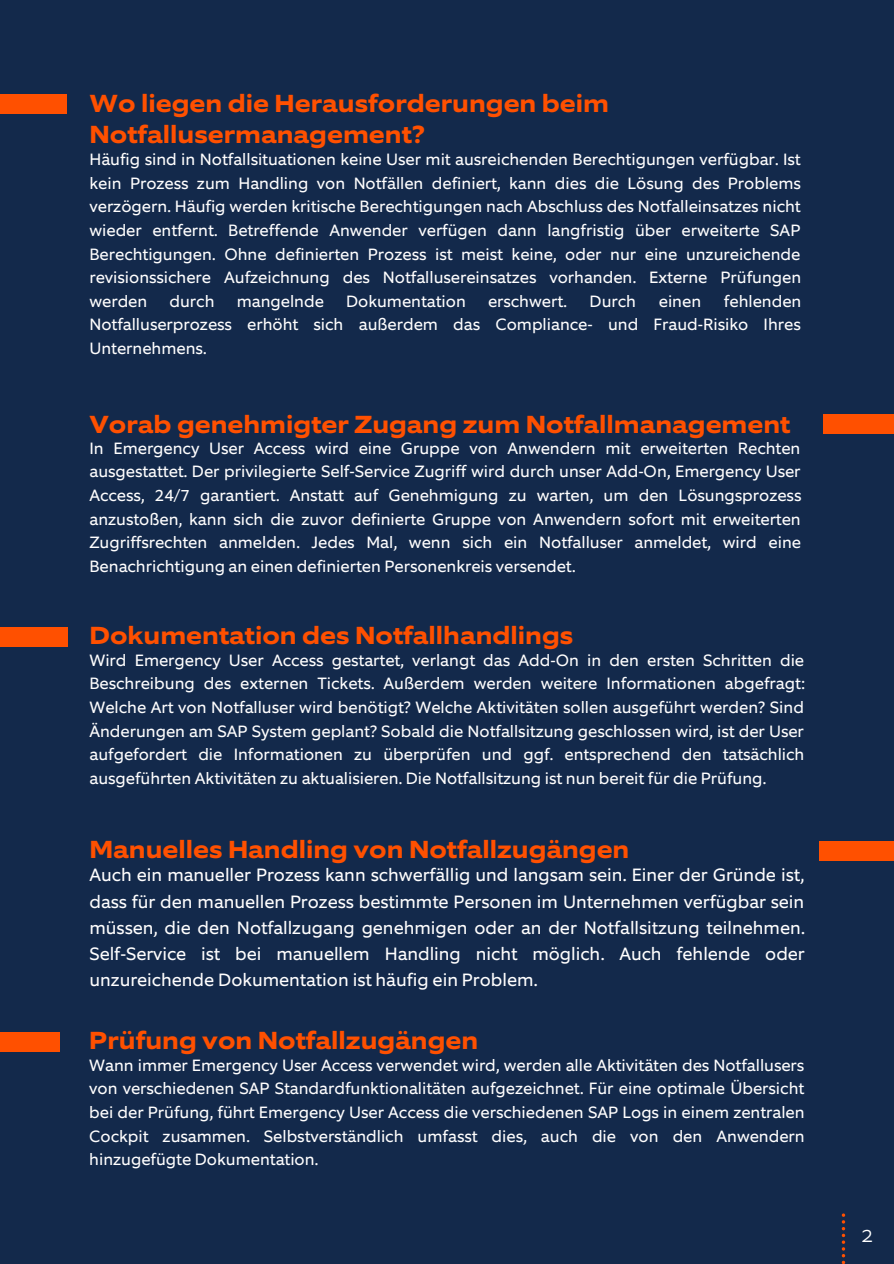
<style>
.page{position:relative;width:894px;height:1264px;background:#fff}
.page>*{position:absolute;margin:0;border:0;box-sizing:border-box;transform-origin:0 0}
.t1{font:700 24.9px/30.5px "Equip Extended";color:#ff5000}
.t2{font:18px/26px "Equip";color:#fffefe;text-align:justify}
.t3{font:300 18px "Equip Extended";color:#fff}
.t4{font:16.5px/23.7px "Equip";color:#fffefe;text-align:justify}
</style>
<div class="page">
<div style="left:0;top:0;width:893px;height:1263px;background:#13294b"></div>
<div style="left:0;top:95px;width:67px;height:19px;background:#ff5000"></div>
<svg style="left:841px;top:1213px;width:3px;height:50px"></svg>
<div style="left:822px;top:414px;width:71px;height:19px;background:#ff5000"></div>
<div style="left:0;top:627px;width:67px;height:19px;background:#ff5000"></div>
<div style="left:819px;top:841px;width:74px;height:19px;background:#ff5000"></div>
<div style="left:0;top:1032px;width:59px;height:19px;background:#ff5000"></div>
<h1 class="t1" style="left:89px;top:89px;width:521px">Wo liegen die Herausforderungen beim<br>Notfallusermanagement?</h1>
<p class="t4" style="left:89px;top:147px;width:713px">Häufig sind in Notfallsituationen keine User mit ausreichenden Berechtigungen verfügbar. Ist kein Prozess zum Handling von Notfällen definiert, kann dies die Lösung des Problems verzögern. Häufig werden kritische Berechtigungen nach Abschluss des Notfalleinsatzes nicht wieder entfernt. Betreffende Anwender verfügen dann langfristig über erweiterte SAP Berechtigungen. Ohne definierten Prozess ist meist keine, oder nur eine unzureichende revisionssichere Aufzeichnung des Notfallusereinsatzes vorhanden. Externe Prüfungen werden</p>
<p class="t4" style="left:89px;top:289px;width:713px;text-indent:634px">fehlenden Notfalluserprozess erhöht sich außerdem das Compliance- und Fraud-Risiko Ihres Unternehmens.</p>
<p class="t4" style="left:169px;top:289px;width:46px">durch</p>
<p class="t4" style="left:236px;top:289px;width:89px">mangelnde</p>
<p class="t4" style="left:346px;top:289px;width:121px">Dokumentation</p>
<p class="t4" style="left:488px;top:289px;width:80px">erschwert.</p>
<p class="t4" style="left:589px;top:289px;width:48px">Durch</p>
<p class="t4" style="left:658px;top:289px;width:44px">einen</p>
<h1 class="t1" style="left:89px;top:409px;width:702px">Vorab genehmigter Zugang zum Notfallmanagement</h1>
<p class="t4" style="left:89px;top:436px;width:713px">In Emergency User Access wird eine Gruppe von Anwendern mit erweiterten Rechten ausgestattet. Der privilegierte Self-Service Zugriff wird durch unser Add-On, Emergency User Access, 24/7 garantiert. Anstatt auf Genehmigung zu warten, um den Lösungsprozess anzustoßen, kann sich die zuvor definierte Gruppe von Anwendern sofort mit erweiterten Zugriffsrechten anmelden. Jedes Mal, wenn sich ein Notfalluser anmeldet, wird eine Benachrichtigung an einen definierten Personenkreis versendet.</p>
<h1 class="t1" style="left:89px;top:621px;width:485px">Dokumentation des Notfallhandlings</h1>
<p class="t4" style="left:89px;top:648px;width:716px">Wird Emergency User Access gestartet, verlangt das Add-On in den ersten Schritten die Beschreibung des externen Tickets. Außerdem werden weitere Informationen abgefragt:<br>Welche Art von Notfalluser wird benötigt? Welche Aktivitäten sollen ausgeführt werden? Sind Änderungen am SAP System geplant? Sobald die Notfallsitzung geschlossen wird, ist der User aufgefordert die Informationen zu überprüfen und ggf. entsprechend den tatsächlich ausgeführten Aktivitäten zu aktualisieren. Die Notfallsitzung ist nun bereit für die Prüfung.</p>
<h1 class="t1" style="left:89px;top:834px;width:541px">Manuelles Handling von Notfallzugängen</h1>
<p class="t2" style="left:89px;top:862px;width:716px">Auch ein manueller Prozess kann schwerfällig und langsam sein. Einer der Gründe ist, dass für den manuellen Prozess bestimmte Personen im Unternehmen verfügbar sein müssen, die den Notfallzugang genehmigen oder an der Notfallsitzung teilnehmen.<br>Self-Service ist bei manuellem Handling nicht möglich. Auch fehlende oder unzureichende Dokumentation ist häufig ein Problem.</p>
<h1 class="t1" style="left:89px;top:1025px;width:390px">Prüfung von Notfallzugängen</h1>
<p class="t4" style="left:89px;top:1052px;width:716px">Wann immer Emergency User Access verwendet wird, werden alle Aktivitäten des Notfallusers von verschiedenen SAP Standardfunktionalitäten aufgezeichnet. Für eine optimale Übersicht bei der Prüfung, führt Emergency User Access die verschiedenen SAP Logs in einem zentralen Cockpit zusammen. Selbstverständlich umfasst dies, auch die von den Anwendern hinzugefügte Dokumentation.</p>
<p class="t3" style="left:861px;top:1224px;width:13px">2</p>
</div>
